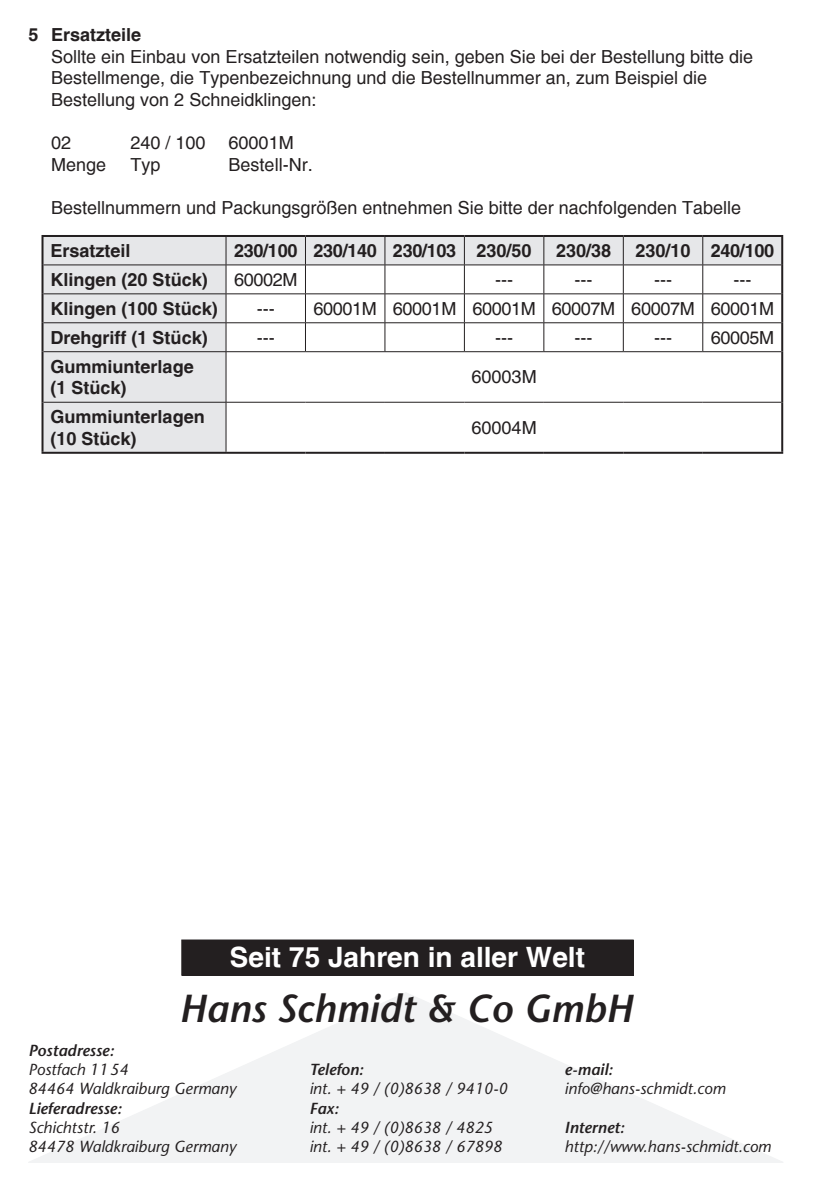
<style>
.page{position:relative;width:840px;height:1191px;background:#fff}
.page>*{position:absolute;margin:0;border:0;box-sizing:border-box;transform-origin:0 0}
.Titel{font:italic 600 39px "Stone Sans";color:#231f20}
.Fließtext{font:700 28px "Helvetica";color:#fff}
.Fließtext_Einzug_04{font:18px/21.6px "Helvetica";color:#231f20}
.Adresse_Normal{font:700 18px/21.6px "Helvetica";color:#231f20}
.Adresse_Normal-2{font:18px "Helvetica";letter-spacing:-.02em;color:#231f20}
.Untertitel_Tab_04_mm{font:700 18px "Helvetica";color:#231f20}
.Adresse_Fett{font:italic 16px/19.2px "Stone Sans";color:#231f20}
.s1{font-weight:600}
</style>
<div class="page">
<svg style="left:43px;top:237px;width:737px;height:215px"></svg>
<hr style="left:41px;top:235px;width:185px;height:2px;background:#231f20">
<hr style="left:41px;top:237px;width:2px;height:28px;background:#231f20">
<hr style="left:226px;top:235px;width:79px;height:2px;background:#231f20">
<hr style="left:305px;top:235px;width:80px;height:2px;background:#231f20">
<hr style="left:385px;top:235px;width:79px;height:2px;background:#231f20">
<hr style="left:464px;top:235px;width:79px;height:2px;background:#231f20">
<hr style="left:543px;top:235px;width:80px;height:2px;background:#231f20">
<hr style="left:623px;top:235px;width:79px;height:2px;background:#231f20">
<hr style="left:702px;top:235px;width:80px;height:2px;background:#231f20">
<hr style="left:780px;top:237px;width:2px;height:28px;background:#231f20">
<hr style="left:41px;top:265px;width:2px;height:29px;background:#231f20">
<hr style="left:780px;top:265px;width:2px;height:29px;background:#231f20">
<hr style="left:41px;top:294px;width:2px;height:29px;background:#231f20">
<hr style="left:780px;top:294px;width:2px;height:29px;background:#231f20">
<hr style="left:41px;top:323px;width:2px;height:29px;background:#231f20">
<hr style="left:780px;top:323px;width:2px;height:29px;background:#231f20">
<hr style="left:41px;top:352px;width:2px;height:50px;background:#231f20">
<hr style="left:780px;top:352px;width:2px;height:50px;background:#231f20">
<hr style="left:41px;top:402px;width:2px;height:50px;background:#231f20">
<hr style="left:780px;top:402px;width:2px;height:50px;background:#231f20">
<hr style="left:41px;top:452px;width:185px;height:2px;background:#231f20">
<hr style="left:226px;top:452px;width:79px;height:2px;background:#231f20">
<hr style="left:305px;top:452px;width:80px;height:2px;background:#231f20">
<hr style="left:385px;top:452px;width:79px;height:2px;background:#231f20">
<hr style="left:464px;top:452px;width:79px;height:2px;background:#231f20">
<hr style="left:543px;top:452px;width:80px;height:2px;background:#231f20">
<hr style="left:623px;top:452px;width:79px;height:2px;background:#231f20">
<hr style="left:702px;top:452px;width:80px;height:2px;background:#231f20">
<hr style="left:43px;top:264px;width:183px;height:1px;background:#231f20">
<hr style="left:226px;top:264px;width:79px;height:1px;background:#231f20">
<hr style="left:305px;top:264px;width:80px;height:1px;background:#231f20">
<hr style="left:385px;top:264px;width:79px;height:1px;background:#231f20">
<hr style="left:464px;top:264px;width:79px;height:1px;background:#231f20">
<hr style="left:543px;top:264px;width:80px;height:1px;background:#231f20">
<hr style="left:623px;top:264px;width:79px;height:1px;background:#231f20">
<hr style="left:702px;top:264px;width:78px;height:1px;background:#231f20">
<hr style="left:43px;top:293px;width:183px;height:1px;background:#231f20">
<hr style="left:226px;top:293px;width:79px;height:1px;background:#231f20">
<hr style="left:305px;top:293px;width:80px;height:1px;background:#231f20">
<hr style="left:385px;top:293px;width:79px;height:1px;background:#231f20">
<hr style="left:464px;top:293px;width:79px;height:1px;background:#231f20">
<hr style="left:543px;top:293px;width:80px;height:1px;background:#231f20">
<hr style="left:623px;top:293px;width:79px;height:1px;background:#231f20">
<hr style="left:702px;top:293px;width:78px;height:1px;background:#231f20">
<hr style="left:43px;top:322px;width:183px;height:1px;background:#231f20">
<hr style="left:226px;top:322px;width:79px;height:1px;background:#231f20">
<svg style="left:225px;top:237px;width:1px;height:114px"></svg>
<hr style="left:305px;top:322px;width:80px;height:1px;background:#231f20">
<svg style="left:305px;top:237px;width:1px;height:114px"></svg>
<hr style="left:385px;top:322px;width:79px;height:1px;background:#231f20">
<svg style="left:384px;top:237px;width:1px;height:114px"></svg>
<hr style="left:464px;top:322px;width:79px;height:1px;background:#231f20">
<svg style="left:464px;top:237px;width:1px;height:114px"></svg>
<hr style="left:543px;top:322px;width:80px;height:1px;background:#231f20">
<svg style="left:543px;top:237px;width:1px;height:114px"></svg>
<hr style="left:623px;top:322px;width:79px;height:1px;background:#231f20">
<svg style="left:622px;top:237px;width:1px;height:114px"></svg>
<hr style="left:702px;top:322px;width:78px;height:1px;background:#231f20">
<svg style="left:702px;top:237px;width:1px;height:114px"></svg>
<hr style="left:43px;top:351px;width:183px;height:1px;background:#231f20">
<hr style="left:226px;top:351px;width:79px;height:1px;background:#231f20">
<hr style="left:225px;top:352px;width:1px;height:50px;background:#231f20">
<hr style="left:305px;top:351px;width:80px;height:1px;background:#231f20">
<hr style="left:385px;top:351px;width:79px;height:1px;background:#231f20">
<hr style="left:464px;top:351px;width:79px;height:1px;background:#231f20">
<hr style="left:543px;top:351px;width:80px;height:1px;background:#231f20">
<hr style="left:623px;top:351px;width:79px;height:1px;background:#231f20">
<hr style="left:702px;top:351px;width:78px;height:1px;background:#231f20">
<hr style="left:226px;top:402px;width:79px;height:1px;background:#231f20">
<hr style="left:225px;top:402px;width:1px;height:50px;background:#231f20">
<hr style="left:305px;top:402px;width:80px;height:1px;background:#231f20">
<hr style="left:385px;top:402px;width:79px;height:1px;background:#231f20">
<hr style="left:464px;top:402px;width:79px;height:1px;background:#231f20">
<hr style="left:543px;top:402px;width:80px;height:1px;background:#231f20">
<hr style="left:623px;top:402px;width:79px;height:1px;background:#231f20">
<hr style="left:702px;top:402px;width:78px;height:1px;background:#231f20">
<hr style="left:43px;top:402px;width:183px;height:1px;background:#231f20">
<div style="left:182px;top:940px;width:451px;height:35px;background:#231f20"></div>
<div style="left:181px;top:939px;width:452px;height:36px;border:1px solid #231f20"></div>
<svg style="left:29px;top:992px;width:753px;height:170px"></svg>
<p class="Untertitel_Tab_04_mm" style="left:28px;top:24px;width:114px">5 Ersatzteile</p>
<p class="Fließtext_Einzug_04" style="left:51px;top:46px;width:703px">Sollte ein Einbau von Ersatzteilen notwendig sein, geben Sie bei der Bestellung bitte die<br>Bestellmenge, die Typenbezeichnung und die Bestellnummer an, zum Beispiel die</p>
<p class="Fließtext_Einzug_04" style="left:51px;top:89px;width:267px">Bestellung von 2 Schneidklingen:</p>
<p class="Fließtext_Einzug_04" style="left:51px;top:132px;width:22px">02</p>
<p class="Fließtext_Einzug_04" style="left:130px;top:132px;width:77px">240 / 100</p>
<p class="Fließtext_Einzug_04" style="left:228px;top:132px;width:67px">60001M</p>
<p class="Fließtext_Einzug_04" style="left:51px;top:154px;width:57px">Menge</p>
<p class="Fließtext_Einzug_04" style="left:130px;top:154px;width:32px">Typ</p>
<p class="Fließtext_Einzug_04" style="left:228px;top:154px;width:86px">Bestell-Nr.</p>
<p class="Fließtext_Einzug_04" style="left:51px;top:197px;width:691px">Bestellnummern und Packungsgrößen entnehmen Sie bitte der nachfolgenden Tabelle</p>
<p class="Adresse_Normal" style="left:50px;top:240px;width:82px">Ersatzteil</p>
<p class="Adresse_Normal" style="left:234px;top:240px;width:65px">230/100</p>
<p class="Adresse_Normal" style="left:313px;top:240px;width:65px">230/140</p>
<p class="Adresse_Normal" style="left:393px;top:240px;width:65px">230/103</p>
<p class="Adresse_Normal" style="left:476px;top:240px;width:57px">230/50</p>
<p class="Adresse_Normal" style="left:555px;top:240px;width:57px">230/38</p>
<p class="Adresse_Normal" style="left:635px;top:240px;width:57px">230/10</p>
<p class="Adresse_Normal" style="left:710px;top:240px;width:65px">240/100</p>
<p class="Adresse_Normal" style="left:50px;top:268px;width:159px">Klingen (20 Stück)</p>
<p class="Adresse_Normal-2" style="left:234px;top:269px;width:65px">60002M</p>
<p class="Adresse_Normal-2" style="left:495px;top:269px;width:19px">---</p>
<p class="Adresse_Normal-2" style="left:574px;top:269px;width:19px">---</p>
<p class="Adresse_Normal-2" style="left:653px;top:269px;width:19px">---</p>
<p class="Adresse_Normal-2" style="left:733px;top:269px;width:19px">---</p>
<p class="Adresse_Normal" style="left:50px;top:297px;width:169px">Klingen (100 Stück)</p>
<p class="Adresse_Normal-2" style="left:256px;top:298px;width:19px">---</p>
<p class="Adresse_Normal-2" style="left:313px;top:298px;width:65px">60001M</p>
<p class="Adresse_Normal-2" style="left:393px;top:298px;width:65px">60001M</p>
<p class="Adresse_Normal-2" style="left:472px;top:298px;width:65px">60001M</p>
<p class="Adresse_Normal-2" style="left:551px;top:298px;width:65px">60007M</p>
<p class="Adresse_Normal-2" style="left:631px;top:298px;width:65px">60007M</p>
<p class="Adresse_Normal-2" style="left:710px;top:298px;width:65px">60001M</p>
<p class="Adresse_Normal" style="left:50px;top:326px;width:159px">Drehgriff (1 Stück)</p>
<p class="Adresse_Normal-2" style="left:256px;top:327px;width:19px">---</p>
<p class="Adresse_Normal-2" style="left:495px;top:327px;width:19px">---</p>
<p class="Adresse_Normal-2" style="left:574px;top:327px;width:19px">---</p>
<p class="Adresse_Normal-2" style="left:653px;top:327px;width:19px">---</p>
<p class="Adresse_Normal-2" style="left:710px;top:327px;width:65px">60005M</p>
<p class="Adresse_Normal" style="left:50px;top:355px;width:145px">Gummiunterlage</p>
<p class="Adresse_Normal" style="left:50px;top:377px;width:78px">(1 Stück)</p>
<p class="Adresse_Normal-2" style="left:471px;top:367px;width:67px">60003M</p>
<p class="Adresse_Normal" style="left:50px;top:406px;width:156px">Gummiunterlagen (10 Stück)</p>
<p class="Adresse_Normal-2" style="left:471px;top:417px;width:67px">60004M</p>
<p class="Fließtext" style="left:230px;top:939px;width:356px">Seit 75 Jahren in aller Welt</p>
<p class="Titel" style="left:179px;top:984px;width:454px">Hans Schmidt &amp; Co GmbH</p>
<p class="Adresse_Fett" style="left:28px;top:1041px;width:209px"><span class="s1">Postadresse:<br></span>Postfach 1154<br>84464 Waldkraiburg Germany<br><span class="s1">Lieferadresse:<br></span>Schichtstr. 16<br>84478 Waldkraiburg Germany</p>
<p class="Adresse_Fett" style="left:309px;top:1060px;width:199px"><span class="s1">Telefon:<br></span>int. + 49 / (0)8638 / 9410-0<br><span class="s1">Fax:<br></span>int. + 49 / (0)8638 / 4825 int. + 49 / (0)8638 / 67898</p>
<p class="Adresse_Fett" style="left:564px;top:1060px;width:162px"><span class="s1">e-mail: </span>info@hans-schmidt.com</p>
<p class="Adresse_Fett" style="left:564px;top:1117px;width:208px"><span class="s1">Internet: </span>http://www.hans-schmidt.com</p>
</div>
